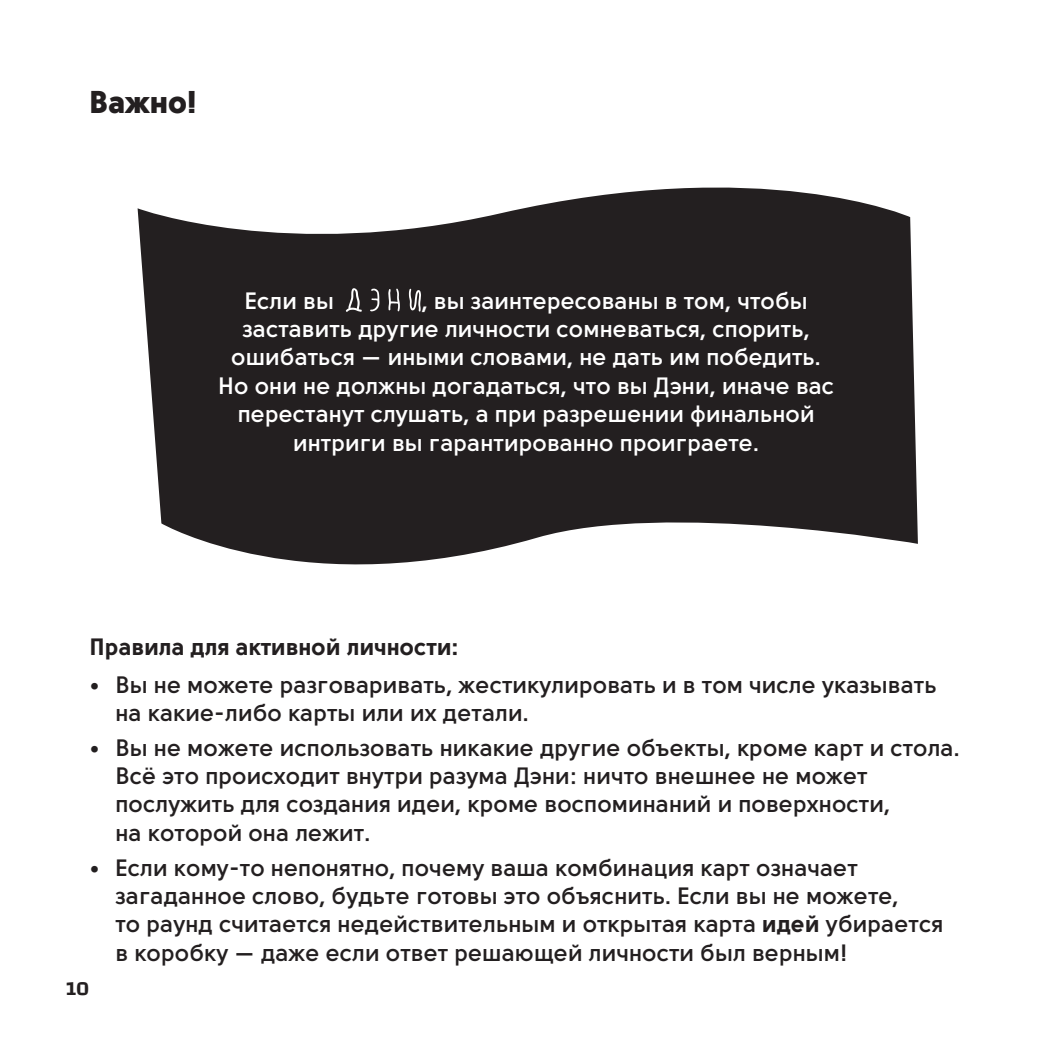
<style>
.page{position:relative;width:1059px;height:1059px;background:#fff}
.page>*{position:absolute;margin:0;border:0;box-sizing:border-box;transform-origin:0 0}
.t1{font:31.5px "Solomon Sans Black";color:#231f20}
.t2{font:700 23.62px/28.3px "Solomon Sans Semi";color:#231f20}
.t3{font:700 23.62px "Solomon Sans Semi";color:#fff}
.t4{font:23.62px "Solomon Sans Bold";color:#231f20}
.t5{font:600 20.25px "Changa";color:#231f20}
.s1{font-family:"Solomon Sans Bold";font-weight:400}
</style>
<div class="page">
<svg style="left:137px;top:187px;width:781px;height:378px;background:#433f40"></svg>
<svg style="left:388px;top:289px;width:12px;height:22px"></svg>
<svg style="left:370px;top:288px;width:9px;height:23px"></svg>
<svg style="left:346px;top:288px;width:16px;height:24px"></svg>
<svg style="left:409px;top:289px;width:12px;height:22px"></svg>
<h1 class="t1" style="left:90px;top:83px;width:109px">Важно!</h1>
<p class="t3" style="left:245px;top:287px;width:91px">Если вы</p>
<p class="t3" style="left:422px;top:287px;width:388px">, вы заинтересованы в том, чтобы</p>
<p class="t3" style="left:242px;top:315px;width:569px">заставить другие личности сомневаться, спорить,</p>
<p class="t3" style="left:231px;top:344px;width:591px">ошибаться — иными словами, не дать им победить.</p>
<p class="t3" style="left:218px;top:372px;width:618px">Но они не должны догадаться, что вы Дэни, иначе вас</p>
<p class="t3" style="left:238px;top:400px;width:578px">перестанут слушать, а при разрешении финальной</p>
<p class="t3" style="left:293px;top:429px;width:468px">интриги вы гарантированно проиграете.</p>
<p class="t4" style="left:90px;top:632px;width:370px">Правила для активной личности:</p>
<p class="t2" style="left:115px;top:670px;width:823px;text-indent:-26px">• Вы не можете разговаривать, жестикулировать и в том числе указывать на какие-либо карты или их детали.</p>
<p class="t2" style="left:115px;top:733px;width:846px;text-indent:-26px">• Вы не можете использовать никакие другие объекты, кроме карт и стола.<br>Всё это происходит внутри разума Дэни: ничто внешнее не может послужить для создания идеи, кроме воспоминаний и поверхности,<br>на которой она лежит.</p>
<p class="t2" style="left:115px;top:853px;width:829px;text-indent:-26px">• Если кому-то непонятно, почему ваша комбинация карт означает загаданное слово, будьте готовы это объяснить. Если вы не можете,<br>то раунд считается недействительным и открытая карта <span class="s1">идей</span> убирается в коробку — даже если ответ решающей личности был верным!</p>
<p class="t5" style="left:66px;top:975px;width:24px">10</p>
</div>
